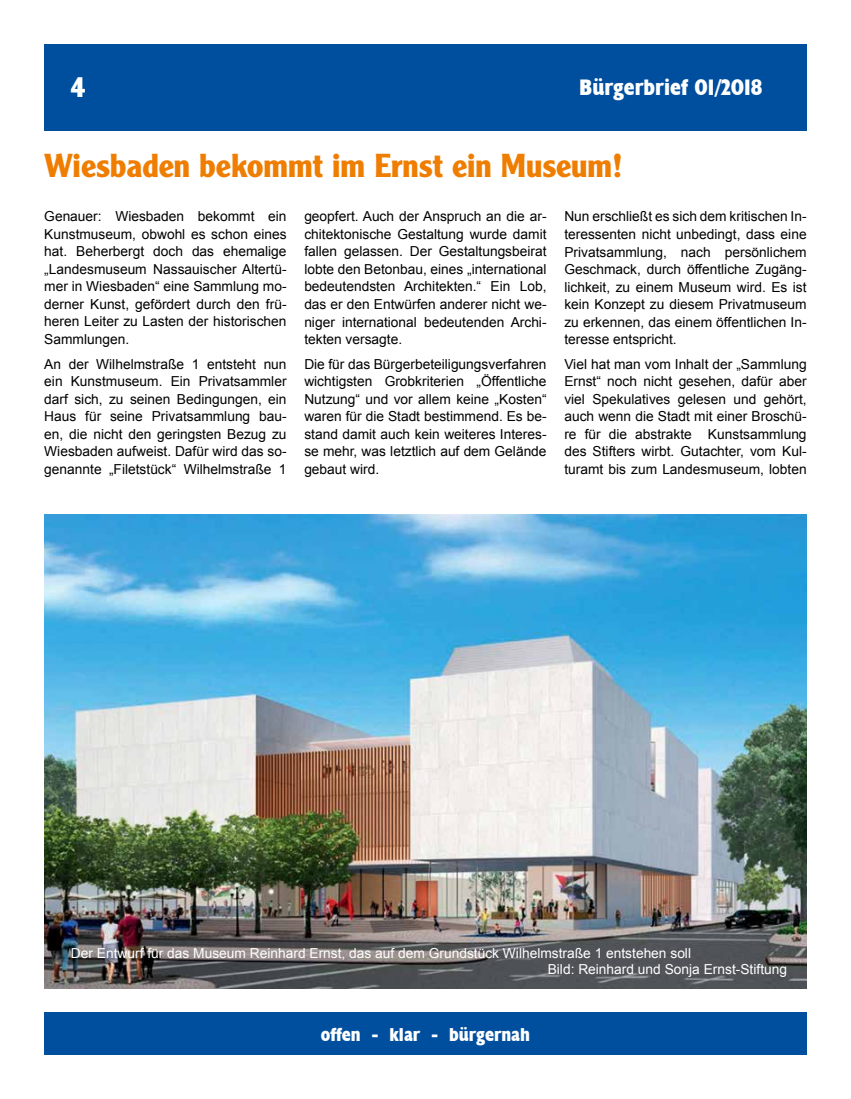
<style>
.page{position:relative;width:851px;height:1099px;background:#fff}
.page>*{position:absolute;margin:0;border:0;box-sizing:border-box;transform-origin:0 0}
.t1{font:700 32.5px "Clearface Gothic LT Std";color:#ef7d00}
.t2{font:700 condensed 28.75px "Humanist 521 BT Xtra";color:#fff}
.t3{font:700 condensed 22.5px "Humanist 521 BT Xtra";color:#fff}
.t4{font:700 condensed 18.75px "Humanist 521 BT Xtra";color:#fff}
.t5{font:13.75px/17.5px "Arial";color:#000;text-align:justify}
.t6{font:13.75px/16.5px "Arial";color:#fff}
</style>
<div class="page">
<div style="left:44px;top:44px;width:762px;height:87px;background:#004f9f"></div>
<img style="left:44px;top:515px;width:762px;height:473px">
<div style="left:44px;top:1012px;width:762px;height:42px;background:#004f9f"></div>
<h2 class="t2" style="left:71px;top:69px;width:16px">4</h2>
<h3 class="t3" style="left:579px;top:73px;width:184px">Bürgerbrief 01/2018</h3>
<h1 class="t1" style="left:44px;top:147px;width:580px">Wiesbaden bekommt im Ernst ein Museum!</h1>
<p class="t5" style="left:44px;top:208px;width:244px">Genauer: Wiesbaden bekommt ein Kunstmuseum, obwohl es schon eines hat. Beherbergt doch das ehemalige „Landesmuseum Nassauischer Altertü&shy;mer in Wiesbaden“ eine Sammlung mo&shy;derner Kunst, gefördert durch den frü&shy;heren Leiter zu Lasten der historischen Sammlungen.</p>
<p class="t5" style="left:44px;top:355px;width:244px">An der Wilhelmstraße 1 entsteht nun ein Kunstmuseum. Ein Privatsammler darf sich, zu seinen Bedingungen, ein Haus für seine Privatsammlung bau&shy;en, die nicht den geringsten Bezug zu Wiesbaden aufweist. Dafür wird das so&shy;genannte „Filetstück“ Wilhelmstraße 1</p>
<p class="t5" style="left:304px;top:208px;width:244px">geopfert. Auch der Anspruch an die ar&shy;chitektonische Gestaltung wurde damit fallen gelassen. Der Gestaltungsbeirat lobte den Betonbau, eines „international bedeutendsten Architekten.“ Ein Lob, das er den Entwürfen anderer nicht we&shy;niger international bedeutenden Archi&shy;tekten versagte.</p>
<p class="t5" style="left:304px;top:355px;width:244px">Die für das Bürgerbeteiligungsverfahren wichtigsten Grobkriterien „Öffentliche Nutzung“ und vor allem keine „Kosten“ waren für die Stadt bestimmend. Es be&shy;stand damit auch kein weiteres Interes&shy;se mehr, was letztlich auf dem Gelände gebaut wird.</p>
<p class="t5" style="left:564px;top:208px;width:244px">Nun erschließt es sich dem kritischen In&shy;teressenten nicht unbedingt, dass eine Privatsammlung, nach persönlichem Geschmack, durch öffentliche Zugäng&shy;lichkeit, zu einem Museum wird. Es ist kein Konzept zu diesem Privatmuseum zu erkennen, das einem öffentlichen In&shy;teresse entspricht.</p>
<p class="t5" style="left:564px;top:355px;width:244px">Viel hat man vom Inhalt der „Sammlung Ernst“ noch nicht gesehen, dafür aber viel Spekulatives gelesen und gehört, auch wenn die Stadt mit einer Broschü&shy;re für die abstrakte Kunstsammlung des Stifters wirbt. Gutachter, vom Kul&shy;turamt bis zum Landesmuseum, lobten</p>
<p class="t6" style="left:547px;top:944px;width:241px;text-indent:-477px">Der Entwurf für das Museum Reinhard Ernst, das auf dem Grundstück Wilhelmstraße 1 entstehen soll<br>Bild: Reinhard und Sonja Ernst-Stiftung</p>
<h3 class="t4" style="left:321px;top:1022px;width:210px">offen - klar - bürgernah</h3>
</div>
